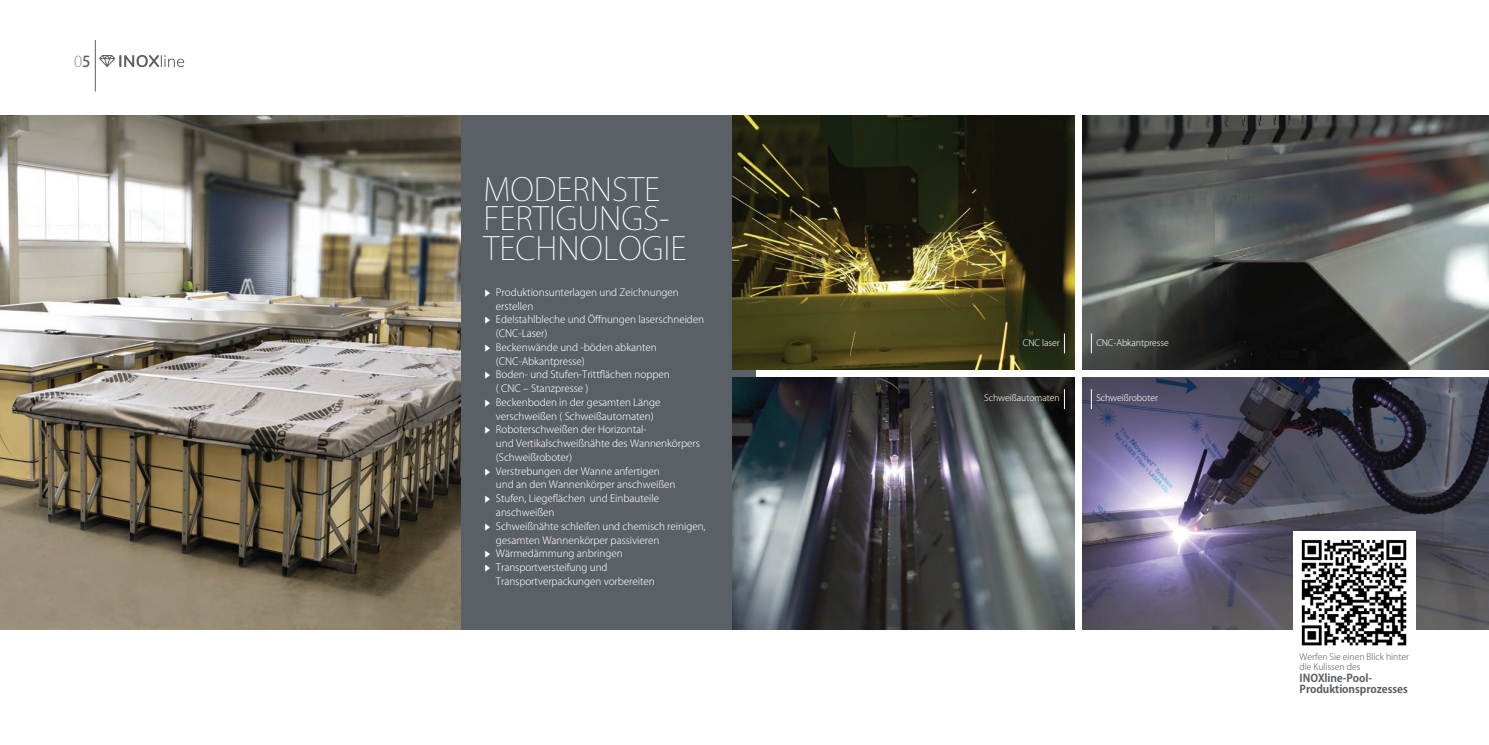
<style>
.page{position:relative;width:1489px;height:745px;background:#fff}
.page>*{position:absolute;margin:0;border:0;box-sizing:border-box;transform-origin:0 0}
.t1{font:200 31.5px/29.2px "Koz Go Pr 6 N";color:#fff}
.t2{font:200 15px "Koz Go Pr 6 N";color:#5b5f66}
.t3{font:700 10.75px/11.2px "Koz Go Pr 6 N";letter-spacing:-.005em;color:#5b5f66}
.t4{font:300 10px "Koz Go Pr 6 N";letter-spacing:-.005em;color:#fff}
.t5{font:300 8.75px "Koz Go Pr 6 N";letter-spacing:-.005em;color:#fff}
.t6{font:300 8.75px/10px "Koz Go Pr 6 N";letter-spacing:-.005em;color:#5b5f66}
.s1{font-weight:500}
.s2{font-weight:200;font-size:7.5px}
.s3{font-size:7.5px}
</style>
<div class="page">
<img style="left:0;top:115px;width:461px;height:514px">
<div style="left:461px;top:115px;width:294px;height:514px;background:#5b5f66"></div>
<svg style="left:99px;top:55px;width:85px;height:12px"></svg>
<hr style="left:95px;top:40px;width:1px;height:51px;background:#5b5f66">
<img style="left:732px;top:115px;width:342px;height:254px">
<img style="left:1082px;top:115px;width:406px;height:254px">
<img style="left:1082px;top:377px;width:406px;height:252px">
<img style="left:732px;top:377px;width:342px;height:252px">
<div style="left:1292px;top:531px;width:123px;height:122px;background:#fff"></div>
<img style="left:1301px;top:539px;width:106px;height:107px">
<svg style="left:1064px;top:333px;width:1px;height:20px"></svg>
<svg style="left:1064px;top:389px;width:1px;height:20px"></svg>
<svg style="left:1091px;top:333px;width:1px;height:20px"></svg>
<svg style="left:1091px;top:389px;width:1px;height:20px"></svg>
<h2 class="t2" style="left:74px;top:53px;width:18px">0<span class="s1">5</span></h2>
<h1 class="t1" style="left:483px;top:175px;width:205px">MODERNSTE<br>FERTIGUNGS-<br>TECHNOLOGIE</h1>
<p class="t4" style="left:483px;top:286px;width:197px"><span class="s2">▶</span> Produktionsunterlagen und Zeichnungen</p>
<p class="t4" style="left:496px;top:300px;width:39px">erstellen</p>
<p class="t4" style="left:483px;top:314px;width:222px"><span class="s3">▶</span> Edelstahlbleche und Öffnungen laserschneiden</p>
<p class="t4" style="left:496px;top:327px;width:53px">(CNC-Laser)</p>
<p class="t4" style="left:483px;top:341px;width:175px"><span class="s3">▶</span> Beckenwände und -böden abkanten</p>
<p class="t4" style="left:496px;top:355px;width:90px">(CNC-Abkantpresse)</p>
<p class="t4" style="left:483px;top:369px;width:188px"><span class="s3">▶</span> Boden- und Stufen-Trittflächen noppen</p>
<p class="t4" style="left:496px;top:382px;width:94px">( CNC – Stanzpresse )</p>
<p class="t4" style="left:483px;top:396px;width:178px"><span class="s3">▶</span> Beckenboden in der gesamten Länge</p>
<p class="t4" style="left:496px;top:410px;width:159px">verschweißen ( Schweißautomaten)</p>
<p class="t4" style="left:483px;top:424px;width:165px"><span class="s3">▶</span> Roboterschweißen der Horizontal-</p>
<p class="t4" style="left:496px;top:437px;width:205px">und Vertikalschweißnähte des Wannenkörpers</p>
<p class="t4" style="left:496px;top:451px;width:78px">(Schweißroboter)</p>
<p class="t4" style="left:483px;top:465px;width:178px"><span class="s3">▶</span> Verstrebungen der Wanne anfertigen</p>
<p class="t4" style="left:496px;top:479px;width:181px">und an den Wannenkörper anschweißen</p>
<p class="t4" style="left:483px;top:492px;width:177px"><span class="s3">▶</span> Stufen, Liegeflächen und Einbauteile</p>
<p class="t4" style="left:496px;top:506px;width:60px">anschweißen</p>
<p class="t4" style="left:483px;top:520px;width:224px"><span class="s3">▶</span> Schweißnähte schleifen und chemisch reinigen,</p>
<p class="t4" style="left:496px;top:534px;width:165px">gesamten Wannenkörper passivieren</p>
<p class="t4" style="left:483px;top:547px;width:141px"><span class="s3">▶</span> Wärmedämmung anbringen</p>
<p class="t4" style="left:483px;top:561px;width:126px"><span class="s3">▶</span> Transportversteifung und</p>
<p class="t4" style="left:496px;top:575px;width:160px">Transportverpackungen vorbereiten</p>
<p class="t5" style="left:1022px;top:338px;width:38px">CNC laser</p>
<p class="t5" style="left:984px;top:393px;width:77px">Schweißautomaten</p>
<p class="t5" style="left:1096px;top:338px;width:74px">CNC-Abkantpresse</p>
<p class="t5" style="left:1096px;top:393px;width:63px">Schweißroboter</p>
<p class="t6" style="left:1299px;top:652px;width:111px">Werfen Sie einen Blick hinter die Kulissen des</p>
<p class="t3" style="left:1299px;top:672px;width:110px">INOXline-Pool-<br>Produktionsprozesses</p>
</div>
